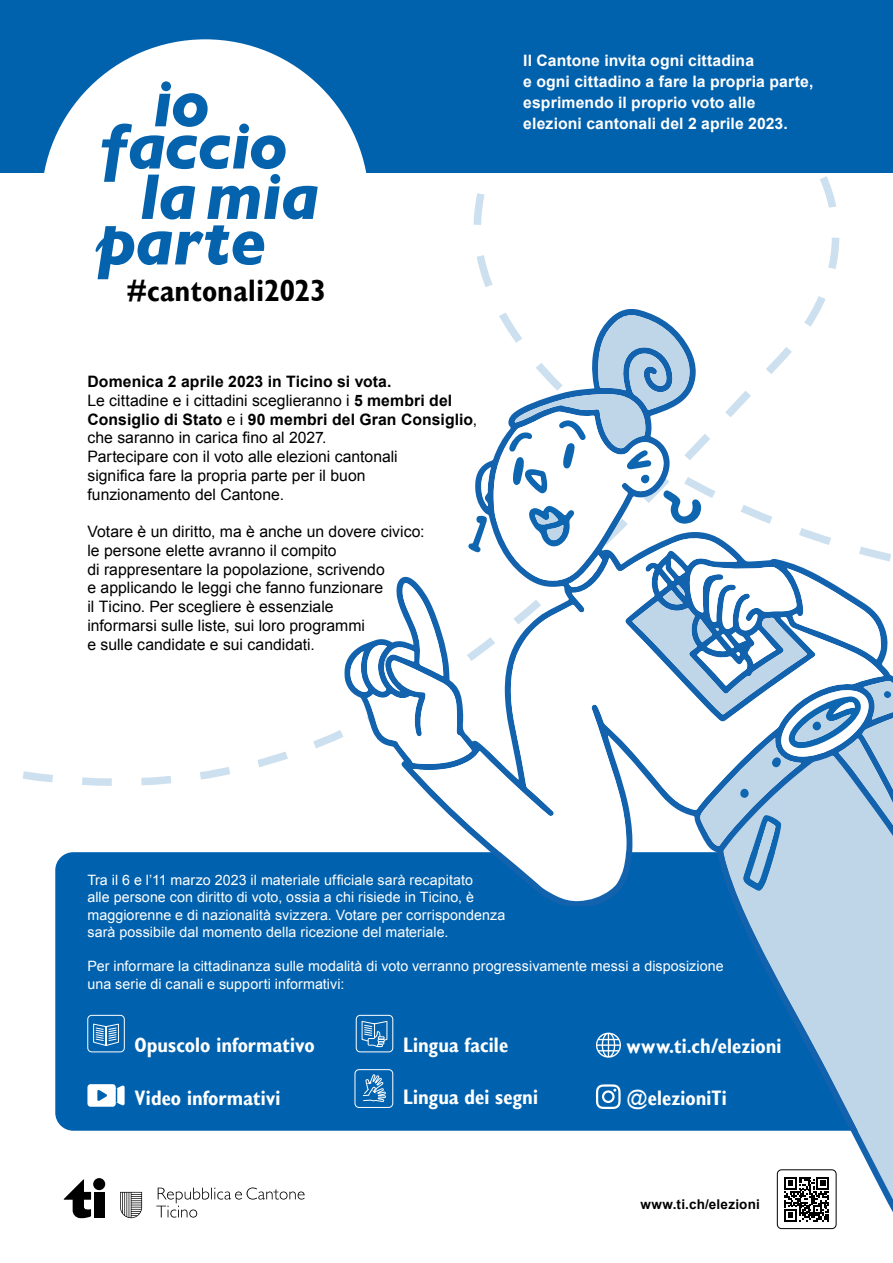
<style>
.page{position:relative;width:893px;height:1263px;background:#fff}
.page>*{position:absolute;margin:0;border:0;box-sizing:border-box;transform-origin:0 0}
.t1{font:700 condensed 31.05px "Gill Sans Display MT Pro";color:#000}
.t2{font:700 condensed 21px "Gill Sans Display MT Pro";letter-spacing:-.01em;color:#fff}
.t3{font:15.75px/18.8px "Arial";color:#000}
.t4{font:700 15.75px/21px "Arial";letter-spacing:.005em;color:#fff}
.t5{font:14.25px/17.2px "Arial";letter-spacing:.005em;color:#fff}
.t6{font:700 13.5px "Arial";letter-spacing:.015em;color:#000}
.s1{font-weight:700}
.s2{font-family:"Arial";font-weight:400;font-stretch:normal}
</style>
<div class="page">
<div style="left:0;top:0;width:893px;height:173px;background:#0061ad"></div>
<div style="left:55px;top:852px;width:830px;height:279px;background:#0062af;border-radius:18px"></div>
<svg style="left:784px;top:1214px;width:45px;height:7px"></svg>
<div style="left:777px;top:1169px;width:59px;height:60px;border:1px solid #000;border-radius:4px"></div>
<svg style="left:344px;top:309px;width:549px;height:905px"></svg>
<svg style="left:413px;top:891px;width:470px;height:10px"></svg>
<svg style="left:349px;top:314px;width:544px;height:577px"></svg>
<div style="left:812px;top:721px;width:9px;height:9px;background:#0f66b0;border-radius:50%"></div>
<div style="left:94px;top:1192px;width:11px;height:25px;background:#000"></div>
<div style="left:93px;top:1178px;width:12px;height:12px;background:#000;border-radius:50%"></div>
<svg style="left:64px;top:1179px;width:27px;height:39px"></svg>
<svg style="left:120px;top:1192px;width:22px;height:26px"></svg>
<svg style="left:156px;top:1187px;width:149px;height:30px"></svg>
<div style="left:355px;top:1069px;width:38px;height:39px;border:1px solid #fff;border-radius:4px"></div>
<svg style="left:362px;top:1074px;width:24px;height:28px"></svg>
<div style="left:356px;top:1015px;width:37px;height:37px;border:1px solid #fff;border-radius:4px"></div>
<svg style="left:361px;top:1021px;width:27px;height:26px"></svg>
<div style="left:87px;top:1015px;width:38px;height:37px;border:1px solid #fff;border-radius:4px"></div>
<svg style="left:93px;top:1023px;width:26px;height:23px"></svg>
<svg style="left:87px;top:1084px;width:38px;height:23px"></svg>
<div style="left:41px;top:39px;width:328px;height:328px;background:#fff;border-radius:50%"></div>
<svg style="left:102px;top:81px;width:216px;height:138px"></svg>
<svg style="left:96px;top:225px;width:168px;height:54px"></svg>
<p class="t4" style="left:523px;top:50px;width:292px">Il Cantone invita ogni cittadina<br>e ogni cittadino a fare la propria parte, esprimendo il proprio voto alle elezioni cantonali del 2 aprile 2023.</p>
<h1 class="t1" style="left:127px;top:272px;width:200px">#cantonali2023</h1>
<p class="t3" style="left:87px;top:372px;width:391px"><span class="s1">Domenica 2 aprile 2023 in Ticino si vota.<br></span>Le cittadine e i cittadini sceglieranno i <span class="s1">5 membri del Consiglio di Stato</span> e i <span class="s1">90 membri del Gran Consiglio</span>, che saranno in carica fino al 2027.<br>Partecipare con il voto alle elezioni cantonali<br>significa fare la propria parte per il buon<br>funzionamento del Cantone.</p>
<p class="t3" style="left:87px;top:522px;width:339px">Votare è un diritto, ma è anche un dovere civico: le persone elette avranno il compito<br>di rappresentare la popolazione, scrivendo<br>e applicando le leggi che fanno funzionare<br>il Ticino. Per scegliere è essenziale<br>informarsi sulle liste, sui loro programmi<br>e sulle candidate e sui candidati.</p>
<p class="t5" style="left:87px;top:872px;width:419px">Tra il 6 e l’11 marzo 2023 il materiale ufficiale sarà recapitato<br>alle persone con diritto di voto, ossia a chi risiede in Ticino, è maggiorenne e di nazionalità svizzera. Votare per corrispondenza sarà possibile dal momento della ricezione del materiale.</p>
<p class="t5" style="left:87px;top:958px;width:638px">Per informare la cittadinanza sulle modalità di voto verranno progressivamente messi a disposizione una serie di canali e supporti informativi:</p>
<h2 class="t2" style="left:135px;top:1032px;width:182px">Opuscolo informativo</h2>
<h2 class="t2" style="left:403px;top:1032px;width:107px">Lingua facile</h2>
<h2 class="t2" style="left:135px;top:1085px;width:148px">Video informativi</h2>
<h2 class="t2" style="left:626px;top:1033px;width:157px">www.ti.ch/elezioni</h2>
<h2 class="t2" style="left:403px;top:1084px;width:137px">Lingua dei segni</h2>
<h2 class="t2" style="left:626px;top:1085px;width:102px"><span class="s2">@</span>elezioniTi</h2>
<p class="t6" style="left:640px;top:1195px;width:121px">www.ti.ch/elezioni</p>
</div>
